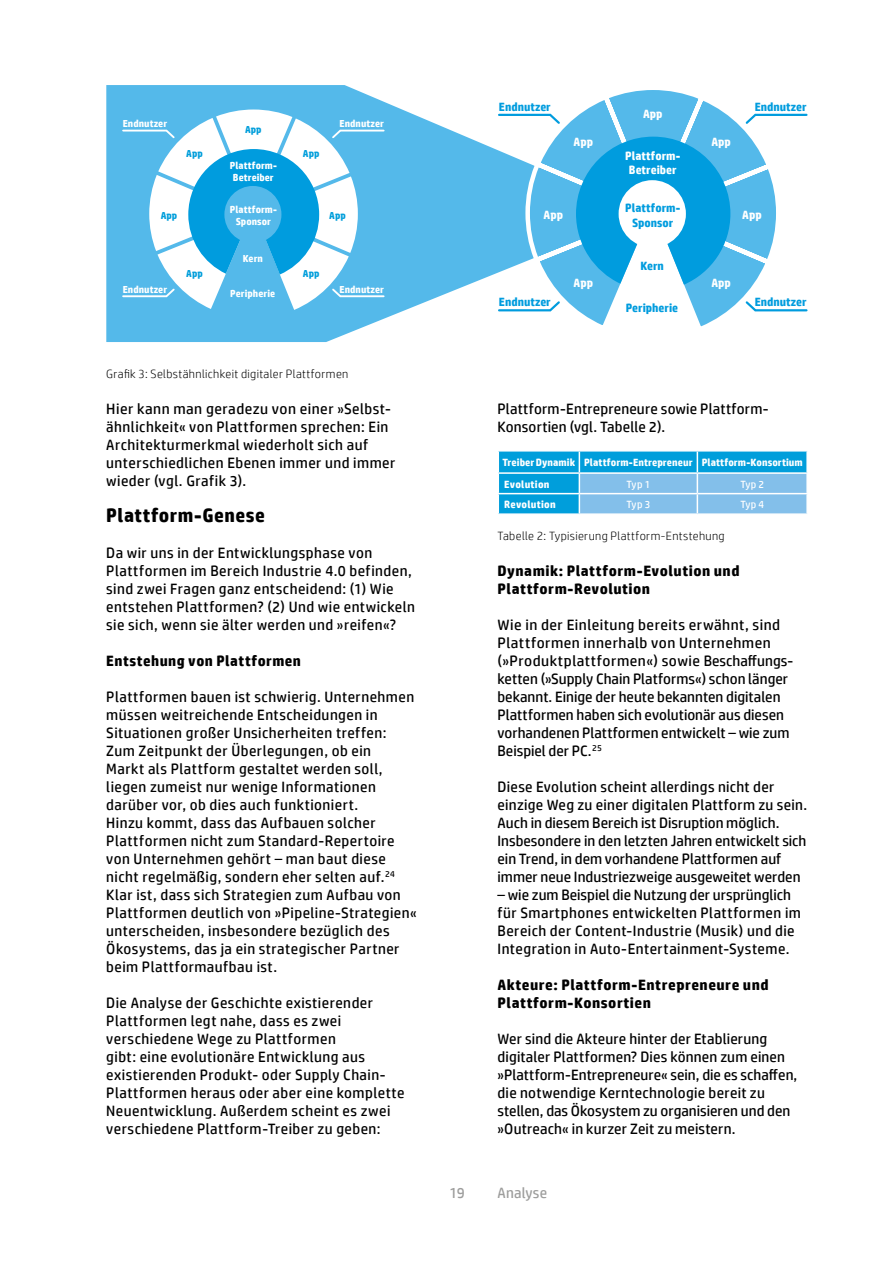
<style>
.page{position:relative;width:893px;height:1263px;background:#fff}
.page>*{position:absolute;margin:0;border:0;box-sizing:border-box;transform-origin:0 0}
.t1{font:700 19.5px "HP Simplified";letter-spacing:.025em;color:#000}
.t2{font:15px/18px "HP Simplified";letter-spacing:.03em;color:#000}
.t3{font:15px/18px "HP Simplified";letter-spacing:.01em;color:#000}
.t4{font:15px/18px "HP Simplified";letter-spacing:.005em;color:#000}
.t5{font:15px/18px "HP Simplified";color:#000}
.t6{font:700 15px/18px "HP Simplified";letter-spacing:.03em;color:#000}
.t7{font:15px "HP Simplified";letter-spacing:.01em;color:#9d9d9c}
.t8{font:300 12px "HP Simplified";letter-spacing:.03em;color:#000}
.t9{font:700 12px/14.4px "HP Simplified";color:#009cde;text-align:center}
.t10{font:700 12px/14.4px "HP Simplified";color:#fff;text-align:center}
.t11{font:700 10.5px/21.5px "HP Simplified";letter-spacing:.005em;color:#fff}
.t12{font:10.5px "HP Simplified";color:#fff}
.t13{font:700 10.5px "HP Simplified";letter-spacing:.025em;color:#fff}
.t14{font:700 10.2px/12.1px "HP Simplified";letter-spacing:.005em;color:#fff;text-align:center}
.t15{font:700 10.2px "HP Simplified";letter-spacing:.005em;color:#009edb}
</style>
<div class="page">
<svg style="left:106px;top:85px;width:417px;height:257px;fill:#54b9ea"></svg>
<svg style="left:523px;top:90px;width:253px;height:237px"></svg>
<svg style="left:576px;top:137px;width:154px;height:148px;background:#2dace4"></svg>
<div style="left:619px;top:180px;width:67px;height:67px;background:#fff;border-radius:50%"></div>
<svg style="left:497px;top:113px;width:65px;height:13px"></svg>
<svg style="left:497px;top:299px;width:65px;height:14px"></svg>
<svg style="left:744px;top:113px;width:64px;height:13px"></svg>
<svg style="left:744px;top:299px;width:64px;height:14px"></svg>
<svg style="left:121px;top:110px;width:265px;height:200px"></svg>
<svg style="left:498px;top:451px;width:310px;height:62px;background:#4cb3e4"></svg>
<p class="t14" style="left:123px;top:117px;width:46px">Endnutzer</p>
<p class="t15" style="left:186px;top:147px;width:18px">App</p>
<p class="t15" style="left:245px;top:123px;width:18px">App</p>
<p class="t14" style="left:230px;top:159px;width:49px">Plattform-<br>Betreiber</p>
<p class="t15" style="left:303px;top:147px;width:18px">App</p>
<p class="t14" style="left:340px;top:117px;width:46px">Endnutzer</p>
<p class="t9" style="left:499px;top:99px;width:53px">Endnutzer</p>
<p class="t10" style="left:574px;top:135px;width:21px">App</p>
<p class="t10" style="left:643px;top:106px;width:21px">App</p>
<p class="t10" style="left:625px;top:149px;width:57px">Plattform-<br>Betreiber</p>
<p class="t10" style="left:711px;top:135px;width:21px">App</p>
<p class="t9" style="left:755px;top:99px;width:53px">Endnutzer</p>
<p class="t9" style="left:625px;top:201px;width:57px">Plattform-<br>Sponsor</p>
<p class="t14" style="left:230px;top:203px;width:49px">Plattform-<br>Sponsor</p>
<p class="t15" style="left:161px;top:209px;width:18px">App</p>
<p class="t15" style="left:329px;top:209px;width:18px">App</p>
<p class="t10" style="left:544px;top:208px;width:21px">App</p>
<p class="t10" style="left:742px;top:208px;width:21px">App</p>
<p class="t14" style="left:123px;top:283px;width:46px">Endnutzer</p>
<p class="t15" style="left:186px;top:266px;width:18px">App</p>
<p class="t14" style="left:243px;top:252px;width:22px">Kern</p>
<p class="t14" style="left:230px;top:288px;width:46px">Peripherie</p>
<p class="t15" style="left:303px;top:266px;width:18px">App</p>
<p class="t9" style="left:640px;top:258px;width:25px">Kern</p>
<p class="t14" style="left:340px;top:283px;width:46px">Endnutzer</p>
<p class="t10" style="left:711px;top:276px;width:21px">App</p>
<p class="t10" style="left:574px;top:276px;width:21px">App</p>
<p class="t9" style="left:499px;top:295px;width:53px">Endnutzer</p>
<p class="t9" style="left:626px;top:300px;width:54px">Peripherie</p>
<p class="t8" style="left:106px;top:366px;width:244px">Grafik 3: Selbstähnlichkeit digitaler Plattformen</p>
<p class="t9" style="left:755px;top:295px;width:53px">Endnutzer</p>
<p class="t2" style="left:106px;top:400px;width:291px">Hier kann man geradezu von einer »Selbst&shy;ähnlichkeit« von Plattformen sprechen: Ein Architekturmerkmal wiederholt sich auf unterschiedlichen Ebenen immer und immer wieder (vgl. Grafik 3).</p>
<h1 class="t1" style="left:106px;top:502px;width:160px">Plattform-Genese</h1>
<p class="t2" style="left:106px;top:544px;width:310px">Da wir uns in der Entwicklungsphase von Plattformen im Bereich Industrie 4.0 befinden, sind zwei Fragen ganz entscheidend: (1) Wie entstehen Plattformen? (2) Und wie entwickeln sie sich, wenn sie älter werden und »reifen«?</p>
<p class="t6" style="left:106px;top:652px;width:196px">Entstehung von Plattformen</p>
<p class="t2" style="left:106px;top:688px;width:312px">Plattformen bauen ist schwierig. Unternehmen müssen weitreichende Entscheidungen in Situationen großer Unsicherheiten treffen:<br>Zum Zeitpunkt der Überlegungen, ob ein<br>Markt als Plattform gestaltet werden soll, liegen zumeist nur wenige Informationen darüber vor, ob dies auch funktioniert.<br>Hinzu kommt, dass das Aufbauen solcher Plattformen nicht zum Standard-Repertoire von Unternehmen gehört – man baut diese nicht regelmäßig, sondern eher selten auf.<sup>24<br></sup>Klar ist, dass sich Strategien zum Aufbau von Plattformen deutlich von »Pipeline-Strategien« unterscheiden, insbesondere bezüglich des Ökosystems, das ja ein strategischer Partner beim Plattformaufbau ist.</p>
<p class="t2" style="left:106px;top:994px;width:300px">Die Analyse der Geschichte existierender Plattformen legt nahe, dass es zwei verschiedene Wege zu Plattformen<br>gibt: eine evolutionäre Entwicklung aus existierenden Produkt- oder Supply Chain-Plattformen heraus oder aber eine komplette Neuentwicklung. Außerdem scheint es zwei verschiedene Plattform-Treiber zu geben:</p>
<p class="t3" style="left:497px;top:400px;width:273px">Plattform-Entrepreneure sowie Plattform-<br>Konsortien (vgl. Tabelle 2).</p>
<p class="t11" style="left:502px;top:452px;width:302px">Treiber Dynamik Plattform-Entrepreneur Plattform-Konsortium<br>Evolution</p>
<p class="t12" style="left:626px;top:477px;width:25px">Typ 1</p>
<p class="t12" style="left:740px;top:477px;width:25px">Typ 2</p>
<p class="t13" style="left:504px;top:498px;width:53px">Revolution</p>
<p class="t12" style="left:626px;top:498px;width:25px">Typ 3</p>
<p class="t12" style="left:740px;top:498px;width:25px">Typ 4</p>
<p class="t8" style="left:497px;top:528px;width:229px">Tabelle 2: Typisierung Plattform-Entstehung</p>
<p class="t6" style="left:497px;top:562px;width:244px">Dynamik: Plattform-Evolution und<br>Plattform-Revolution</p>
<p class="t4" style="left:497px;top:616px;width:297px">Wie in der Einleitung bereits erwähnt, sind Plattformen innerhalb von Unternehmen (»Produktplattformen«) sowie Beschaffungs&shy;ketten (»Supply Chain Platforms«) schon länger bekannt. Einige der heute bekannten digitalen Plattformen haben sich evolutionär aus diesen vorhandenen Plattformen entwickelt – wie zum Beispiel der PC.<sup>25</sup></p>
<p class="t5" style="left:497px;top:778px;width:311px">Diese Evolution scheint allerdings nicht der einzige Weg zu einer digitalen Plattform zu sein.<br>Auch in diesem Bereich ist Disruption möglich.<br>Insbesondere in den letzten Jahren entwickelt sich ein Trend, in dem vorhandene Plattformen auf immer neue Industriezweige ausgeweitet werden</p>
<p class="t2" style="left:497px;top:886px;width:305px">– wie zum Beispiel die Nutzung der ursprünglich für Smartphones entwickelten Plattformen im Bereich der Content-Industrie (Musik) und die Integration in Auto-Entertainment-Systeme.</p>
<p class="t6" style="left:497px;top:976px;width:273px">Akteure: Plattform-Entrepreneure und<br>Plattform-Konsortien</p>
<p class="t3" style="left:497px;top:1030px;width:301px">Wer sind die Akteure hinter der Etablierung digitaler Plattformen? Dies können zum einen »Plattform-Entrepreneure« sein, die es schaffen, die notwendige Kerntechnologie bereit zu stellen, das Ökosystem zu organisieren und den »Outreach« in kurzer Zeit zu meistern.</p>
<p class="t7" style="left:449px;top:1183px;width:17px">19</p>
<p class="t7" style="left:497px;top:1183px;width:51px">Analyse</p>
</div>
